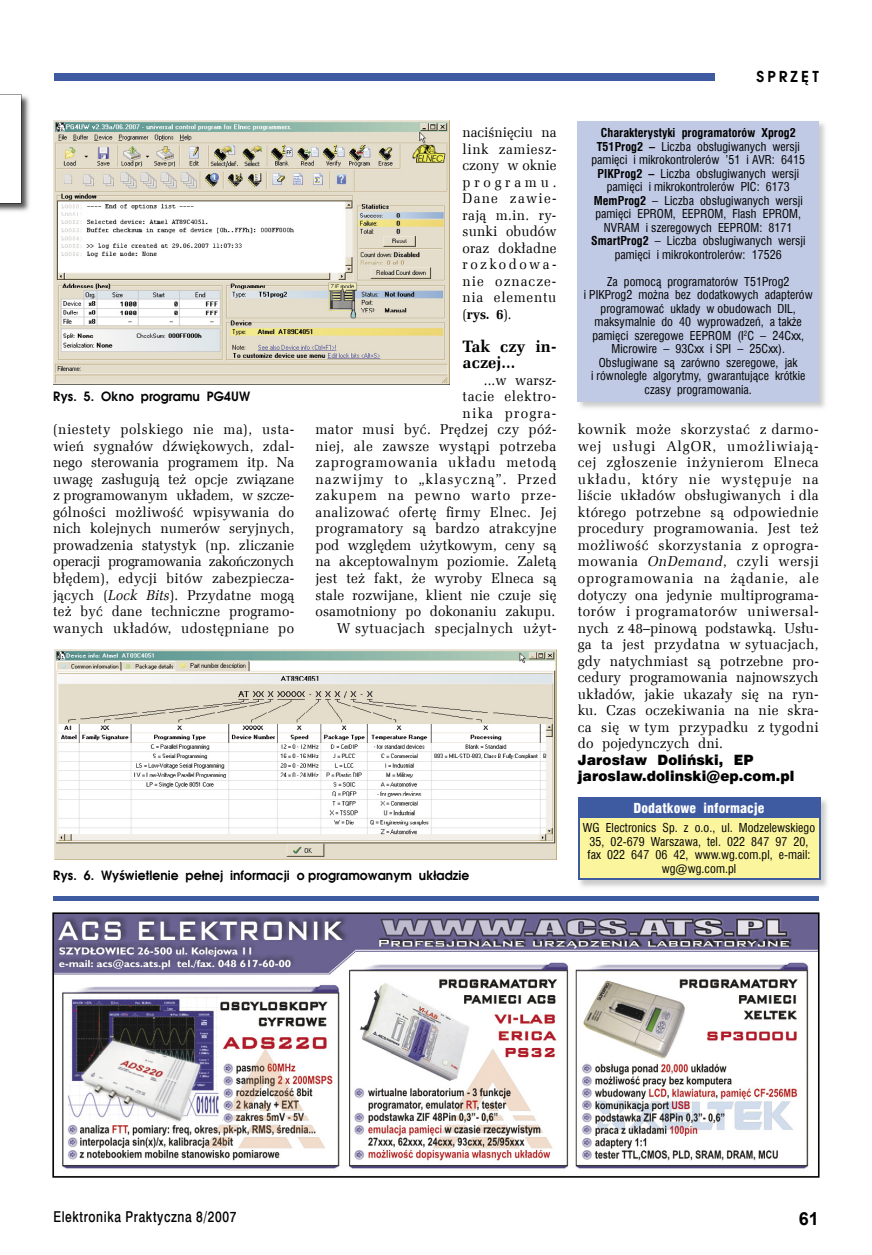
<style>
.page{position:relative;width:872px;height:1255px;background:#fff}
.page>*{position:absolute;margin:0;border:0;box-sizing:border-box;transform-origin:0 0}
.t1{font:700 18px "Arial";color:#000}
.t2{font:700 16.5px/16.5px "Zapf Ellipt EU";letter-spacing:.005em;color:#000}
.t3{font:15px "Swis 721 Md EU";letter-spacing:.05em;color:#000;scale:.8 1}
.t4{font:700 15px "Avalon";letter-spacing:.2em;color:#000}
.t5{font:14.25px/16.5px "Zapf Ellipt EU";letter-spacing:.025em;color:#000;text-align:right}
.t6{font:14.25px/16.5px "Zapf Ellipt EU";letter-spacing:.025em;color:#000;text-align:justify;scale:.96 1}
.t7{font:14.25px/16.5px "Swis 721 Blk EU";letter-spacing:.005em;color:#000;scale:.96 1}
.t8{font:13.5px "Swis 721 Blk Cn EU";letter-spacing:.005em;color:#fff}
.t9{font:700 12.75px "Avalon";letter-spacing:.005em;color:#000;scale:.96 1}
.t10{font:12px/13.5px "Swis 721 Cn EU";letter-spacing:.005em;color:#000;text-align:center}
.s1{font-style:italic}
.s2{font-weight:700}
</style>
<div class="page">
<div style="left:54px;top:73px;width:660px;height:8px;background:#3e5ba1"></div>
<img style="left:55px;top:649px;width:501px;height:211px">
<img style="left:53px;top:121px;width:397px;height:263px">
<img style="left:577px;top:121px;width:248px;height:287px">
<div style="left:578px;top:121px;width:240px;height:280px;background:#c1cae4"></div>
<hr style="left:53px;top:896px;width:765px;height:4px;background:#3e5ba1">
<img style="left:0;top:94px;width:30px;height:118px">
<svg style="left:0;top:94px;width:21px;height:109px"></svg>
<img style="left:580px;top:797px;width:247px;height:90px">
<div style="left:578px;top:798px;width:241px;height:19px;background:#3e5ba1"></div>
<div style="left:578px;top:817px;width:241px;height:62px;background:#fbf59e"></div>
<hr style="left:578px;top:797px;width:242px;height:2px;background:#3e5ba1">
<svg style="left:819px;top:799px;width:1px;height:17px"></svg>
<hr style="left:578px;top:816px;width:242px;height:1px;background:#3e5ba1">
<hr style="left:578px;top:817px;width:1px;height:61px;background:#3e5ba1">
<hr style="left:818px;top:817px;width:2px;height:61px;background:#3e5ba1">
<hr style="left:578px;top:878px;width:242px;height:2px;background:#3e5ba1">
<svg style="left:52px;top:912px;width:767px;height:265px"></svg>
<p class="t9" style="left:53px;top:389px;width:206px">Rys. 5. Okno programu PG4UW</p>
<p class="t6" style="left:53px;top:421px;width:253px">(niestety polskiego nie ma), usta&shy;wień sygnałów dźwiękowych, zdal&shy;nego sterowania programem itp. Na uwagę zasługują też opcje związane z programowanym układem, w szcze&shy;gólności możliwość wpisywania do nich kolejnych numerów seryjnych, prowadzenia statystyk (np. zliczanie operacji programowania zakończonych błędem), edycji bitów zabezpiecza&shy;jących (<span class="s1">Lock Bits</span>). Przydatne mogą też być dane techniczne programo&shy;wanych układów, udostępniane po</p>
<p class="t6" style="left:462px;top:124px;width:99px">naciśnięciu na link zamiesz&shy;czony w oknie programu.<br>Dane zawie&shy;rają m.in. ry&shy;sunki obudów oraz dokładne rozkodowa&shy;nie oznacze&shy;nia elementu (<span class="s2">rys. 6</span>).</p>
<p class="t2" style="left:462px;top:338px;width:95px">Tak czy in&shy;aczej...</p>
<p class="t5" style="left:315px;top:372px;width:243px">...w warsz-<br>tacie elektro-<br>nika progra-<br>mator musi być. Prędzej czy póź&shy;niej, ale zawsze wystąpi potrzeba zaprogramowania układu metodą nazwijmy to „klasyczną”. Przed zakupem na pewno warto prze&shy;analizować ofertę firmy Elnec. Jej programatory są bardzo atrakcyjne pod względem użytkowym, ceny są na akceptowalnym poziomie. Zaletą jest też fakt, że wyroby Elneca są stale rozwijane, klient nie czuje się osamotniony po dokonaniu zakupu.<br>W sytuacjach specjalnych użyt-</p>
<p class="t9" style="left:53px;top:867px;width:435px">Rys. 6. Wyświetlenie pełnej informacji o programowanym układzie</p>
<p class="t4" style="left:756px;top:67px;width:64px">SPRZĘT</p>
<p class="t10" style="left:591px;top:126px;width:216px"><span class="s2">Charakterystyki programatorów Xprog2<br>T51Prog2 –</span> Liczba obsługiwanych wersji pamięci i mikrokontrolerów ’51 i AVR: 6415<br><span class="s2">PIKProg2 –</span> Liczba obsługiwanych wersji pamięci i mikrokontrolerów PIC: 6173<br><span class="s2">MemProg2</span> – Liczba obsługiwanych wersji pamięci EPROM, EEPROM, Flash EPROM, NVRAM i szeregowych EEPROM: 8171<br><span class="s2">SmartProg2</span> – Liczba obsługiwanych wersji pamięci i mikrokontrolerów: 17526</p>
<p class="t10" style="left:584px;top:275px;width:230px">Za pomocą programatorów T51Prog2<br>i PIKProg2 można bez dodatkowych adapterów programować układy w obudowach DIL, maksymalnie do 40 wyprowadzeń, a także pamięci szeregowe EEPROM (I<sup>2</sup>C – 24Cxx, Microwire – 93Cxx i SPI – 25Cxx).<br>Obsługiwane są zarówno szeregowe, jak<br>i równoległe algorytmy, gwarantujące krótkie czasy programowania.</p>
<p class="t5" style="left:578px;top:421px;width:243px;text-align:justify">kownik może skorzystać z darmo&shy;wej usługi AlgOR, umożliwiają&shy;cej zgłoszenie inżynierom Elneca układu, który nie występuje na liście układów obsługiwanych i dla którego potrzebne są odpowiednie procedury programowania. Jest też możliwość skorzystania z oprogra&shy;mowania <span class="s1">OnDemand</span>, czyli wersji oprogramowania na żądanie, ale dotyczy ona jedynie multiprograma&shy;torów i programatorów uniwersal&shy;nych z 48–pinową podstawką. Usłu&shy;ga ta jest przydatna w sytuacjach, gdy natychmiast są potrzebne pro&shy;cedury programowania najnowszych układów, jakie ukazały się na ryn&shy;ku. Czas oczekiwania na nie skra&shy;ca się w tym przypadku z tygodni do pojedynczych dni.</p>
<p class="t7" style="left:578px;top:751px;width:227px">Jarosław Doliński, EP jaroslaw.dolinski@ep.com.pl</p>
<p class="t8" style="left:633px;top:799px;width:132px">Dodatkowe informacje</p>
<p class="t10" style="left:583px;top:821px;width:234px">WG Electronics Sp. z o.o., ul. Modzelewskiego 35, 02-679 Warszawa, tel. 022 847 97 20, fax 022 647 06 42, www.wg.com.pl, e-mail: wg@wg.com.pl</p>
<p class="t3" style="left:53px;top:1207px;width:230px">Elektronika Praktyczna 8/2007</p>
<p class="t1" style="left:798px;top:1206px;width:22px">61</p>
</div>
